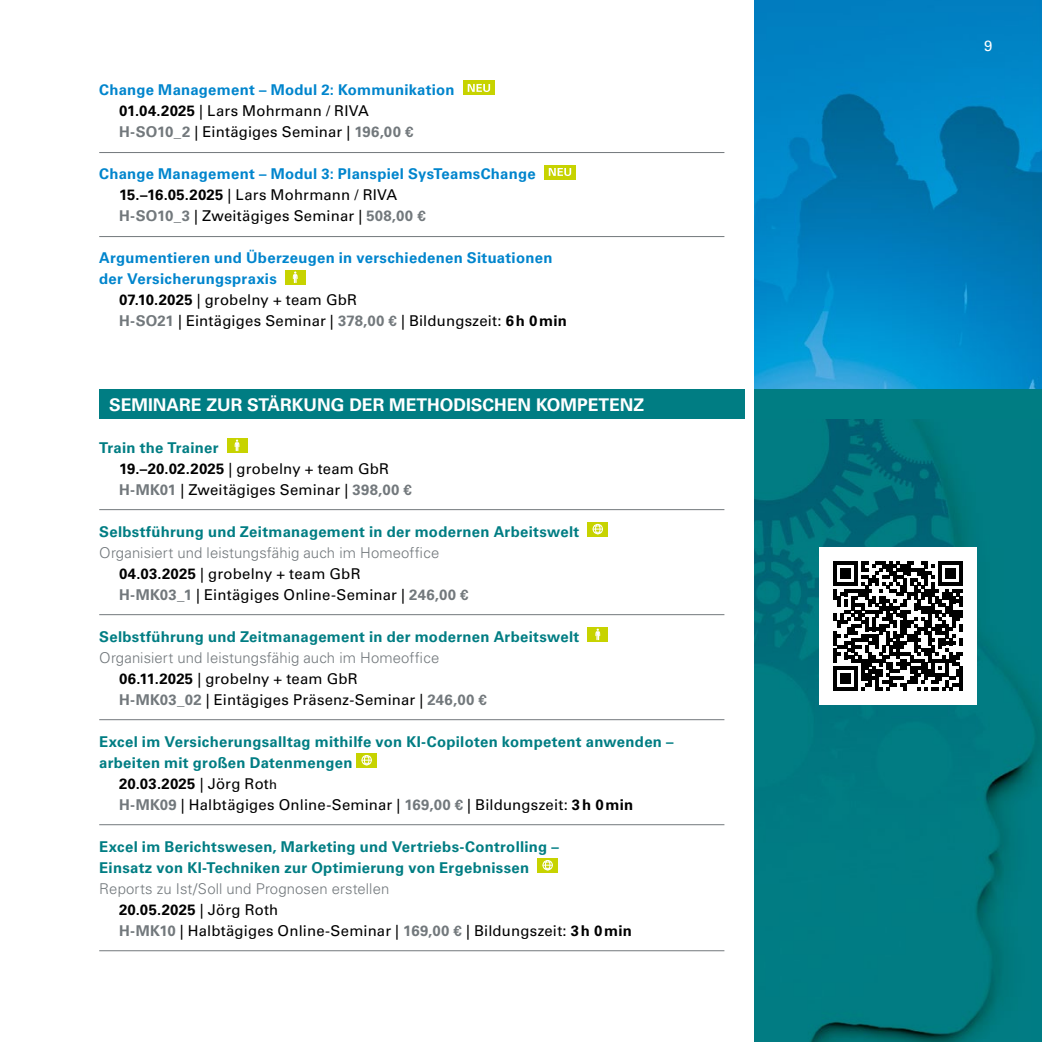
<style>
.page{position:relative;width:1042px;height:1042px;background:#fff}
.page>*{position:absolute;margin:0;border:0;box-sizing:border-box;transform-origin:0 0}
.t1{font:700 17.5px "Univers LT Std";color:#fff}
.t2{font:14.88px/21px "Univers LT Std";letter-spacing:.015em;color:#000}
.t3{font:700 14.88px/21px "Univers LT Std";letter-spacing:.02em;color:#007d83}
.t4{font:700 14.88px/21px "Univers LT Std";letter-spacing:.02em;color:#0085cd}
.t5{font:300 14.88px/21px "Univers LT Std";letter-spacing:.005em;color:#72787c}
.t6{font:700 14.88px "Univers LT Std";letter-spacing:.02em;color:#000}
.t7{font:14.88px "Univers LT Std";color:#fff}
.s1{color:#000}
.s2{font-weight:400;color:#000}
.s3{color:#72787c}
.s4{font-weight:700}
.s5{font-weight:700;color:#72787c}
.s6{font-weight:700;color:#007d83}
.s7{font-weight:700;color:#000}
.s8{font-weight:400}
.s9{font-weight:400;font-size:13.12px}
.s10{font-weight:300;color:#72787c}
</style>
<div class="page">
<img style="left:754px;top:0;width:288px;height:404px">
<img style="left:754px;top:410px;width:288px;height:632px">
<div style="left:99px;top:389px;width:646px;height:30px;background:#007d83"></div>
<div style="left:755px;top:389px;width:287px;height:30px;background:#007d83"></div>
<hr style="left:99px;top:152px;width:625px;height:1px;background:#72787c">
<hr style="left:99px;top:236px;width:625px;height:1px;background:#72787c">
<hr style="left:99px;top:509px;width:625px;height:1px;background:#72787c">
<hr style="left:99px;top:614px;width:625px;height:1px;background:#72787c">
<hr style="left:99px;top:719px;width:625px;height:1px;background:#72787c">
<hr style="left:99px;top:824px;width:625px;height:1px;background:#72787c">
<hr style="left:99px;top:950px;width:625px;height:1px;background:#72787c">
<div style="left:463px;top:81px;width:32px;height:14px;background:#c7d300"></div>
<svg style="left:468px;top:84px;width:22px;height:8px"></svg>
<div style="left:544px;top:165px;width:32px;height:14px;background:#c7d300"></div>
<svg style="left:549px;top:168px;width:22px;height:8px"></svg>
<div style="left:285px;top:270px;width:20px;height:14px;background:#c7d300"></div>
<svg style="left:293px;top:271px;width:5px;height:12px"></svg>
<div style="left:227px;top:438px;width:20px;height:14px;background:#c7d300"></div>
<svg style="left:235px;top:439px;width:4px;height:12px"></svg>
<div style="left:588px;top:522px;width:20px;height:14px;background:#c7d300"></div>
<div style="left:593px;top:524px;width:10px;height:10px;border:1px solid #fff;border-radius:50%"></div>
<div style="left:595px;top:524px;width:5px;height:10px;border:1px solid #fff;border-radius:50%"></div>
<svg style="left:593px;top:525px;width:9px;height:8px"></svg>
<div style="left:588px;top:627px;width:20px;height:14px;background:#c7d300"></div>
<svg style="left:595px;top:628px;width:5px;height:12px"></svg>
<div style="left:356px;top:753px;width:21px;height:14px;background:#c7d300"></div>
<div style="left:362px;top:755px;width:10px;height:10px;border:1px solid #fff;border-radius:50%"></div>
<div style="left:364px;top:755px;width:5px;height:10px;border:1px solid #fff;border-radius:50%"></div>
<svg style="left:362px;top:756px;width:9px;height:8px"></svg>
<div style="left:537px;top:858px;width:21px;height:14px;background:#c7d300"></div>
<div style="left:543px;top:860px;width:10px;height:10px;border:1px solid #fff;border-radius:50%"></div>
<div style="left:545px;top:860px;width:5px;height:10px;border:1px solid #fff;border-radius:50%"></div>
<svg style="left:543px;top:861px;width:9px;height:8px"></svg>
<div style="left:819px;top:547px;width:158px;height:157px;background:#fff"></div>
<svg style="left:833px;top:561px;width:130px;height:129px"></svg>
<hr style="left:959px;top:666px;width:4px;height:24px;background:#000">
<p class="t4" style="left:119px;top:80px;width:337px;text-indent:-20px">Change Management – Modul 2: Kommunikation<br><span class="s1">01.04.2025</span> <span class="s2">| Lars Mohrmann / RIVA<br></span><span class="s3">H-SO10_2</span> <span class="s2">| Eintägiges Seminar |</span> <span class="s3">196,00 €</span></p>
<p class="t4" style="left:119px;top:164px;width:418px;text-indent:-20px">Change Management – Modul 3: Planspiel SysTeamsChange<br><span class="s1">15.–16.05.2025</span> <span class="s2">| Lars Mohrmann / RIVA<br></span><span class="s3">H-SO10_3</span> <span class="s2">| Zweitägiges Seminar |</span> <span class="s3">508,00 €</span></p>
<p class="t4" style="left:99px;top:248px;width:455px">Argumentieren und Überzeugen in verschiedenen Situationen</p>
<p class="t4" style="left:99px;top:269px;width:179px">der Versicherungspraxis</p>
<p class="t2" style="left:119px;top:290px;width:240px"><span class="s4">07.10.2025</span> | grobelny + team GbR</p>
<p class="t2" style="left:119px;top:311px;width:449px"><span class="s5">H-SO21</span> | Eintägiges Seminar | <span class="s5">378,00 €</span> | Bildungszeit: <span class="s4">6h 0min</span></p>
<p class="t1" style="left:109px;top:394px;width:536px">SEMINARE ZUR STÄRKUNG DER METHODISCHEN KOMPETENZ</p>
<p class="t2" style="left:119px;top:437px;width:294px;text-indent:-20px"><span class="s6">Train the Trainer<br></span><span class="s4">19.–20.02.2025</span> | grobelny + team GbR<br><span class="s5">H-MK01</span> | Zweitägiges Seminar | <span class="s5">398,00 €</span></p>
<p class="t3" style="left:99px;top:521px;width:482px">Selbstführung und Zeitmanagement in der modernen Arbeitswelt</p>
<p class="t5" style="left:119px;top:542px;width:351px;text-indent:-20px">Organisiert und leistungsfähig auch im Homeoffice<br><span class="s7">04.03.2025</span> <span class="s2">| grobelny + team GbR<br></span><span class="s4">H-MK03_1</span> <span class="s2">| Eintägiges Online-Seminar |</span> <span class="s4">246,00 €</span></p>
<p class="t3" style="left:99px;top:626px;width:482px">Selbstführung und Zeitmanagement in der modernen Arbeitswelt</p>
<p class="t5" style="left:119px;top:647px;width:369px;text-indent:-20px">Organisiert und leistungsfähig auch im Homeoffice<br><span class="s7">06.11.2025</span> <span class="s2">| grobelny + team GbR<br></span><span class="s4">H-MK03_02</span> <span class="s2">| Eintägiges Präsenz-Seminar |</span> <span class="s4">246,00 €</span></p>
<p class="t3" style="left:99px;top:731px;width:576px">Excel im Versicherungsalltag mithilfe von KI-Copiloten kompetent anwenden –</p>
<p class="t3" style="left:99px;top:752px;width:255px">arbeiten mit großen Datenmengen</p>
<p class="t6" style="left:119px;top:774px;width:160px">20.03.2025 <span class="s8">| Jörg Rot</span><span class="s9">h</span></p>
<p class="t2" style="left:119px;top:794px;width:516px"><span class="s5">H-MK09</span> | Halbtägiges Online-Seminar | <span class="s5">169,00 €</span> | Bildungszeit: <span class="s4">3h 0min</span></p>
<p class="t3" style="left:99px;top:836px;width:461px">Excel im Berichtswesen, Marketing und Vertriebs-Controlling –<br>Einsatz von KI-Techniken zur Optimierung von Ergebnissen</p>
<p class="t2" style="left:119px;top:878px;width:514px;text-indent:-20px"><span class="s10">Reports zu Ist/Soll und Prognosen erstellen<br></span><span class="s4">20.05.2025</span> | Jörg Roth<br><span class="s5">H-MK10</span> | Halbtägiges Online-Seminar | <span class="s5">169,00 €</span> | Bildungszeit: <span class="s4">3h 0min</span></p>
<p class="t7" style="left:984px;top:37px;width:10px">9</p>
</div>
